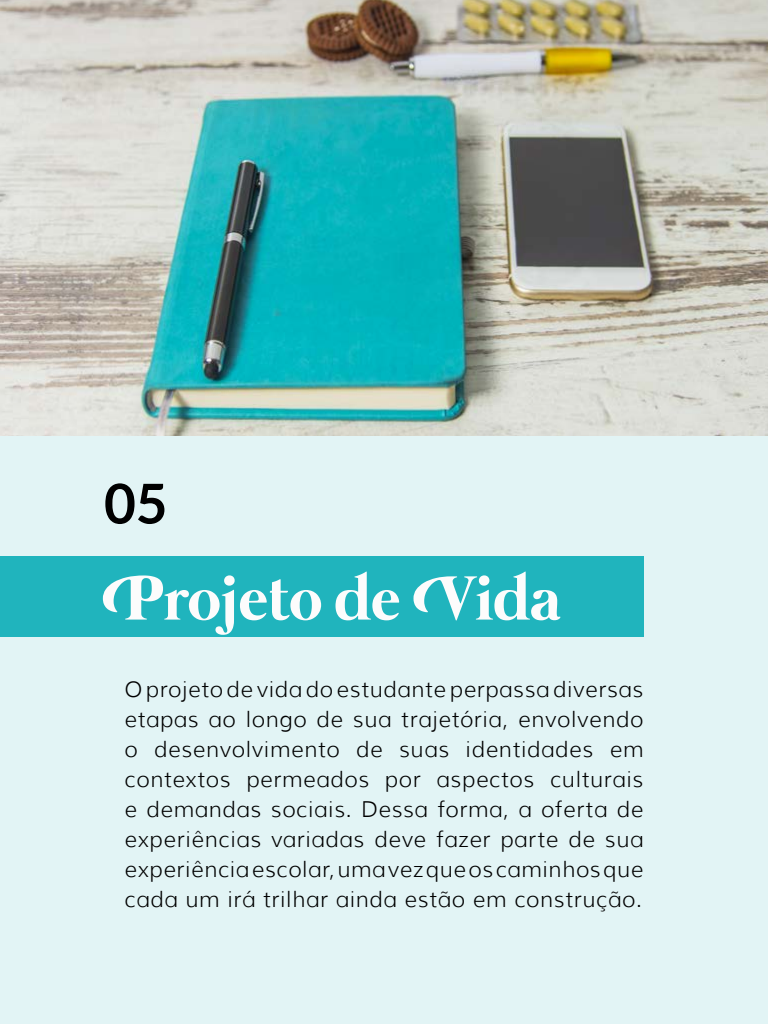
<style>
.page{position:relative;width:768px;height:1024px;background:#fff}
.page>*{position:absolute;margin:0;border:0;box-sizing:border-box;transform-origin:0 0}
.t1{font:700 64px "Mermaid Swash Caps";color:#fcfcfc}
.t2{font:700 55px "Lato";color:#000}
.t3{font:300 22px/30px "Muli";letter-spacing:.03em;color:#000;text-align:justify}
</style>
<div class="page">
<img style="left:0;top:0;width:768px;height:436px">
<div style="left:0;top:436px;width:768px;height:588px;background:#e2f4f5"></div>
<div style="left:0;top:556px;width:644px;height:81px;background:#20b4bd"></div>
<h2 class="t2" style="left:104px;top:472px;width:65px">05</h2>
<h1 class="t1" style="left:124px;top:562px;width:438px">Projeto de Vida</h1>
<p class="t3" style="left:124px;top:675px;width:521px">O projeto de vida do estudante perpassa diversas etapas ao longo de sua trajetória, envolvendo o desenvolvimento de suas identidades em contextos permeados por aspectos culturais e demandas sociais. Dessa forma, a oferta de experiências variadas deve fazer parte de sua experiência escolar, uma vez que os caminhos que cada um irá trilhar ainda estão em construção.</p>
</div>
